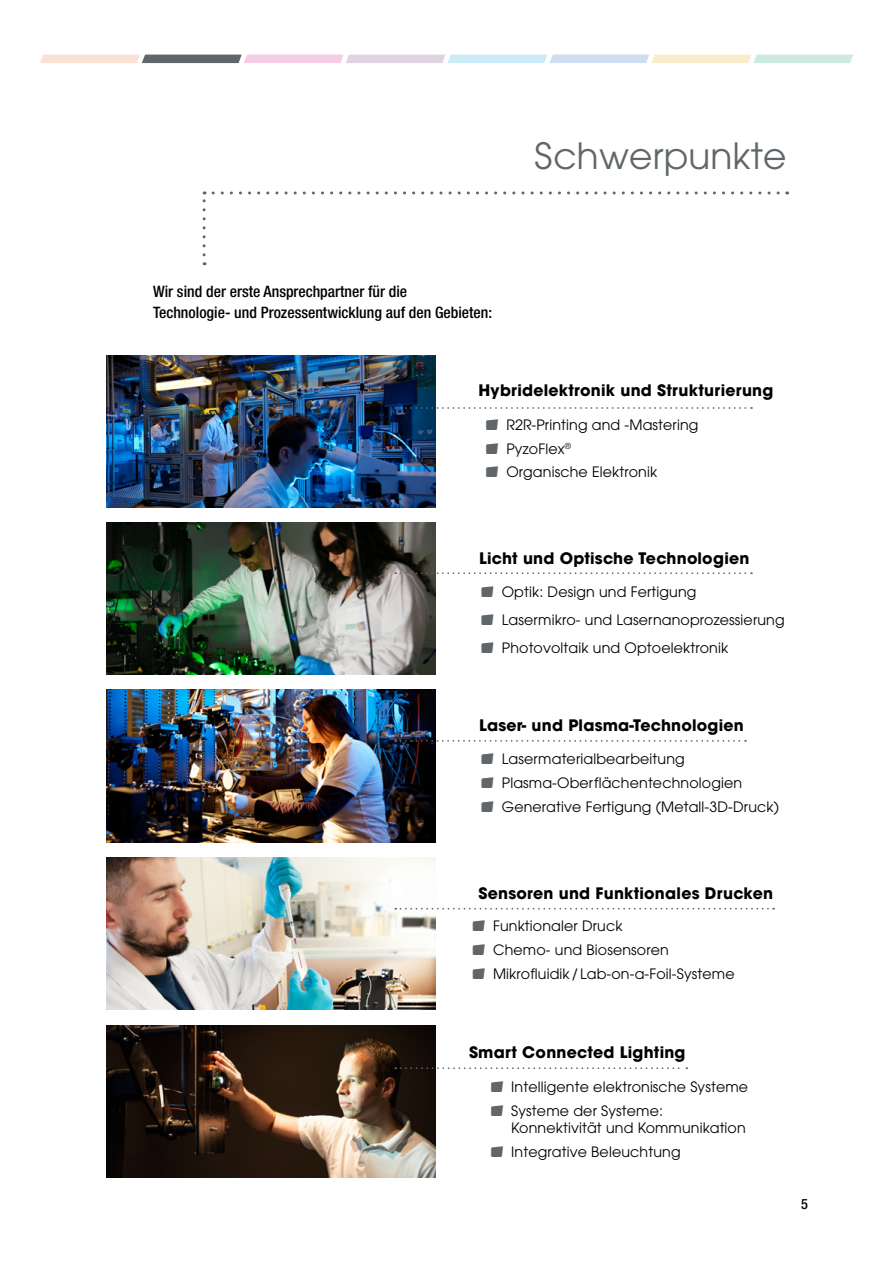
<style>
.page{position:relative;width:893px;height:1263px;background:#fff}
.page>*{position:absolute;margin:0;border:0;box-sizing:border-box;transform-origin:0 0}
.t1{font:36px "ITC Avant Garde Std";letter-spacing:.005em;color:#606669}
.t2{font:700 15.75px "ITC Avant Garde Std";letter-spacing:.015em;color:#000}
.t3{font:500 condensed 15.75px/21px "Helvetica Neue LT Pro";color:#000}
.t4{font:14.25px/23.9px "ITC Avant Garde Std";letter-spacing:.01em;color:#000}
.t5{font:500 condensed 14.25px "Helvetica Neue LT Pro";color:#000}
</style>
<div class="page">
<svg style="left:203px;top:191px;width:3px;height:64px"></svg>
<svg style="left:213px;top:191px;width:575px;height:3px"></svg>
<img style="left:107px;top:355px;width:329px;height:152px">
<img style="left:107px;top:522px;width:328px;height:153px">
<img style="left:107px;top:690px;width:329px;height:152px">
<img style="left:107px;top:857px;width:329px;height:152px">
<img style="left:107px;top:1026px;width:329px;height:152px">
<svg style="left:395px;top:407px;width:357px;height:2px"></svg>
<svg style="left:395px;top:572px;width:357px;height:2px"></svg>
<svg style="left:395px;top:740px;width:351px;height:2px"></svg>
<svg style="left:395px;top:908px;width:379px;height:2px"></svg>
<svg style="left:395px;top:1067px;width:292px;height:2px"></svg>
<svg style="left:40px;top:55px;width:813px;height:8px"></svg>
<h1 class="t1" style="left:535px;top:134px;width:254px">Schwerpunkte</h1>
<p class="t3" style="left:153px;top:280px;width:341px">Wir sind der erste Ansprechpartner für die<br>Technologie- und Prozessentwicklung auf den Gebieten:</p>
<p class="t2" style="left:478px;top:380px;width:297px">Hybridelektronik und Strukturierung</p>
<p class="t4" style="left:506px;top:412px;width:194px">R2R-Printing and -Mastering<br>PyzoFlex<sup>®<br></sup>Organische Elektronik</p>
<p class="t2" style="left:479px;top:547px;width:272px">Licht und Optische Technologien</p>
<p class="t4" style="left:502px;top:578px;width:284px;line-height:27.8px">Optik: Design und Fertigung<br>Lasermikro- und Lasernanoprozessierung<br>Photovoltaik und Optoelektronik</p>
<p class="t2" style="left:479px;top:715px;width:266px">Laser- und Plasma-Technologien</p>
<p class="t4" style="left:502px;top:747px;width:279px">Lasermaterialbearbeitung<br>Plasma-Oberflächentechnologien<br>Generative Fertigung (Metall-3D-Druck)</p>
<p class="t2" style="left:478px;top:883px;width:296px">Sensoren und Funktionales Drucken</p>
<p class="t4" style="left:493px;top:914px;width:243px">Funktionaler Druck<br>Chemo- und Biosensoren<br>Mikrofluidik / Lab-on-a-Foil-Systeme</p>
<p class="t2" style="left:469px;top:1042px;width:218px">Smart Connected Lighting</p>
<p class="t4" style="left:511px;top:1074px;width:238px">Intelligente elektronische Systeme<br>Systeme der Systeme:</p>
<p class="t4" style="left:511px;top:1115px;width:236px">Konnektivität und Kommunikation<br>Integrative Beleuchtung</p>
<p class="t5" style="left:801px;top:1195px;width:8px">5</p>
</div>
